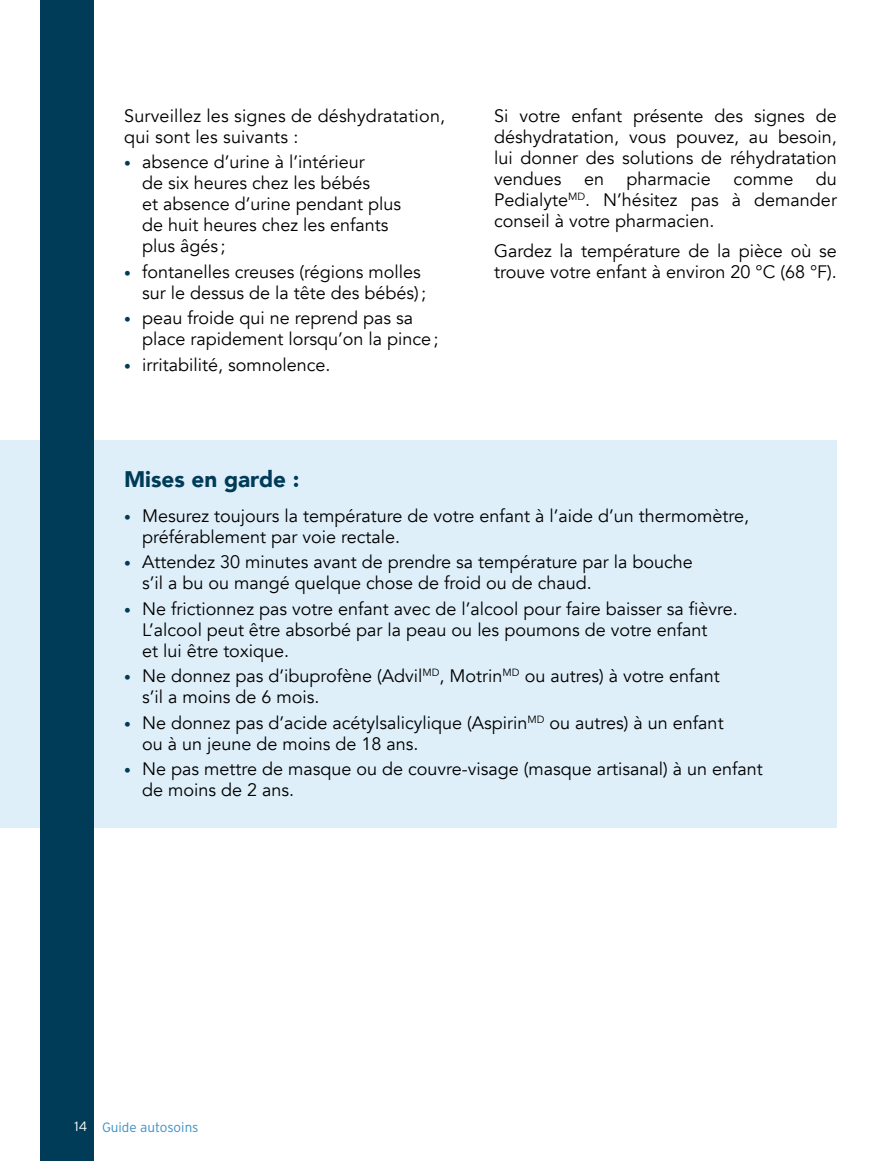
<style>
.page{position:relative;width:891px;height:1161px;background:#fff}
.page>*{position:absolute;margin:0;border:0;box-sizing:border-box;transform-origin:0 0}
.H3-_Sous-titre_bleu{font:900 22.5px "Avenir";color:#003b58}
.P-Texte_courant_12pt{font:18px/21px "Avenir";color:#000}
.t1{font:300 13.5px "Interstate";color:#3a92c4}
.t2{font:300 13.5px "Interstate";color:#fff}
.s1{font-size:13.5px;color:#003b58}
</style>
<div class="page">
<div style="left:0;top:440px;width:837px;height:388px;background:#deeffa"></div>
<div style="left:40px;top:0;width:54px;height:1161px;background:#003b58"></div>
<p class="P-Texte_courant_12pt" style="left:124px;top:105px;width:322px">Surveillez les signes de déshydratation, qui sont les suivants :</p>
<p class="P-Texte_courant_12pt" style="left:142px;top:152px;width:261px;text-indent:-18px"><span class="s1">•</span> absence d’urine à l’intérieur<br>de six heures chez les bébés<br>et absence d’urine pendant plus de huit heures chez les enfants plus âgés ;</p>
<p class="P-Texte_courant_12pt" style="left:124px;top:261px;width:303px;text-align:right"><span class="s1">•</span> fontanelles creuses (régions molles sur le dessus de la tête des bébés);</p>
<p class="P-Texte_courant_12pt" style="left:142px;top:308px;width:298px;text-indent:-18px"><span class="s1">•</span> peau froide qui ne reprend pas sa place rapidement lorsqu’on la pince;</p>
<p class="P-Texte_courant_12pt" style="left:124px;top:354px;width:208px"><span class="s1">•</span> irritabilité, somnolence.</p>
<p class="P-Texte_courant_12pt" style="left:494px;top:105px;width:344px;text-align:justify">Si votre enfant présente des signes de déshydratation, vous pouvez, au besoin, lui donner des solutions de réhydratation vendues</p>
<p class="P-Texte_courant_12pt" style="left:494px;top:168px;width:344px;text-align:justify;text-indent:322px">du Pedialyte<sup>MD</sup>. N’hésitez pas à demander conseil à votre pharmacien.</p>
<p class="P-Texte_courant_12pt" style="left:494px;top:240px;width:344px">Gardez la température de la pièce où se trouve votre enfant à environ 20 °C (68 °F).</p>
<p class="P-Texte_courant_12pt" style="left:584px;top:168px;width:22px">en</p>
<p class="P-Texte_courant_12pt" style="left:627px;top:168px;width:86px">pharmacie</p>
<p class="P-Texte_courant_12pt" style="left:733px;top:168px;width:62px">comme</p>
<h3 class="H3-_Sous-titre_bleu" style="left:124px;top:460px;width:177px">Mises en garde :</h3>
<p class="P-Texte_courant_12pt" style="left:142px;top:505px;width:608px;text-indent:-18px"><span class="s1">•</span> Mesurez toujours la température de votre enfant à l’aide d’un thermomètre, préférablement par voie rectale.</p>
<p class="P-Texte_courant_12pt" style="left:142px;top:552px;width:552px;text-indent:-18px"><span class="s1">•</span> Attendez 30 minutes avant de prendre sa température par la bouche s’il a bu ou mangé quelque chose de froid ou de chaud.</p>
<p class="P-Texte_courant_12pt" style="left:142px;top:598px;width:597px;text-indent:-18px"><span class="s1">•</span> Ne frictionnez pas votre enfant avec de l’alcool pour faire baisser sa fièvre.<br>L’alcool peut être absorbé par la peau ou les poumons de votre enfant<br>et lui être toxique.</p>
<p class="P-Texte_courant_12pt" style="left:142px;top:666px;width:579px;text-indent:-18px"><span class="s1">•</span> Ne donnez pas d’ibuprofène (Advil<sup>MD</sup>, Motrin<sup>MD</sup> ou autres) à votre enfant s’il a moins de 6 mois.</p>
<p class="P-Texte_courant_12pt" style="left:142px;top:712px;width:583px;text-indent:-18px"><span class="s1">•</span> Ne donnez pas d’acide acétylsalicylique (Aspirin<sup>MD</sup> ou autres) à un enfant ou à un jeune de moins de 18 ans.</p>
<p class="P-Texte_courant_12pt" style="left:142px;top:759px;width:622px;text-indent:-18px"><span class="s1">•</span> Ne pas mettre de masque ou de couvre-visage (masque artisanal) à un enfant de moins de 2 ans.</p>
<p class="t2" style="left:75px;top:1119px;width:14px">14</p>
<p class="t1" style="left:102px;top:1119px;width:98px">Guide autosoins</p>
</div>
